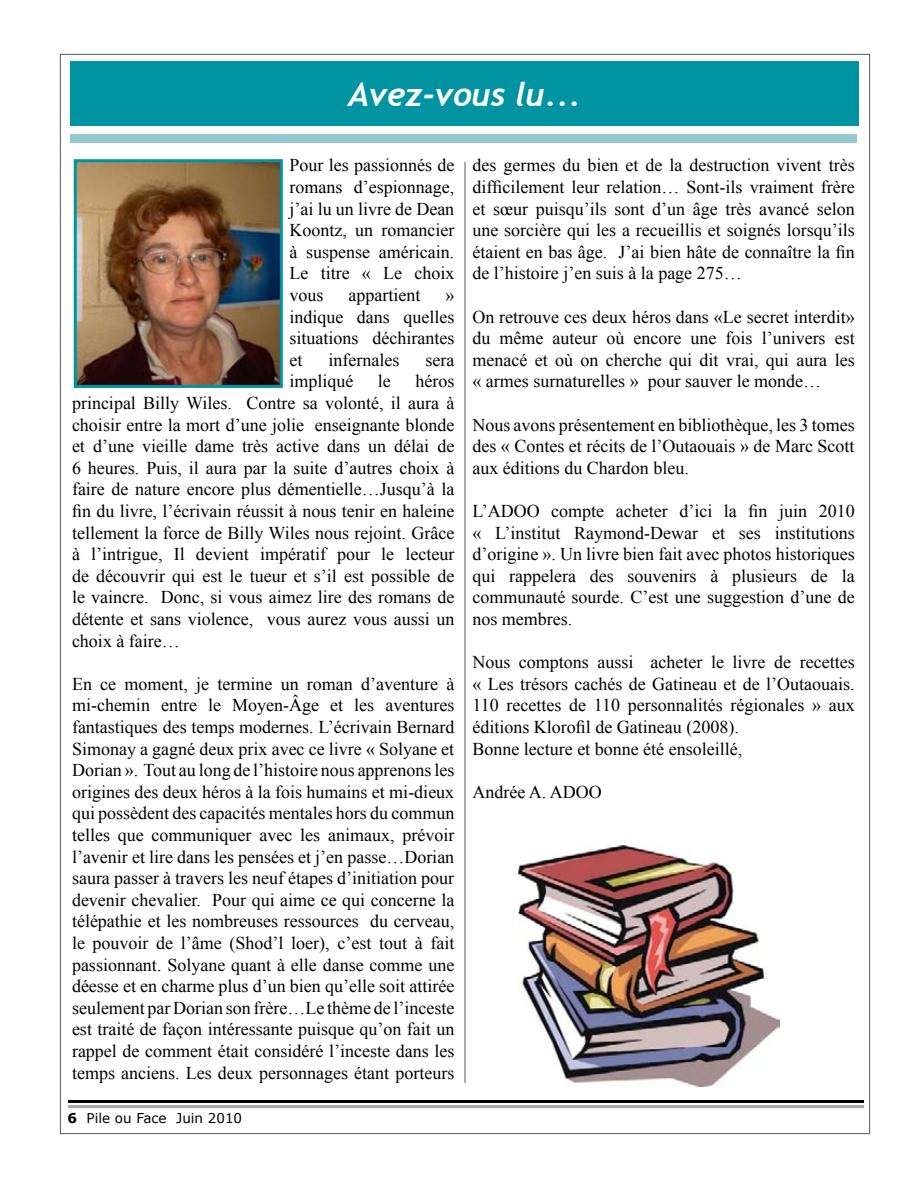
<style>
.page{position:relative;width:918px;height:1188px;background:#fff}
.page>*{position:absolute;margin:0;border:0;box-sizing:border-box;transform-origin:0 0}
.t1{font:italic 700 33px "Trebuchet";color:#fff}
.t2{font:18px/21.6px "Times New Roman";color:#000;text-align:justify}
.t3{font:13.5px "Verdana";color:#000}
.s1{font-weight:700}
</style>
<div class="page">
<hr style="left:68px;top:1100px;width:795px;height:3px;background:#000">
<hr style="left:68px;top:1105px;width:795px;height:3px;background:#a7a9ac">
<hr style="left:465px;top:162px;width:1px;height:921px;background:#58595b">
<div style="left:70px;top:134px;width:787px;height:9px;background:#94c9d2"></div>
<div style="left:71px;top:62px;width:788px;height:64px;background:#0093a2"></div>
<img style="left:78px;top:163px;width:201px;height:221px">
<div style="left:74px;top:159px;width:209px;height:229px;border:3px solid #0093a2"></div>
<img style="left:518px;top:846px;width:261px;height:241px">
<h1 class="t1" style="left:349px;top:74px;width:234px">Avez-vous lu...</h1>
<p class="t2" style="left:290px;top:154px;width:166px">Pour les passionnés de romans d’espionnage, j’ai lu un livre de Dean Koontz, un romancier à suspense américain.<br>Le titre « Le choix vous</p>
<p class="t2" style="left:348px;top:284px;width:73px">appartient</p>
<p class="t2" style="left:290px;top:284px;width:166px;text-indent:156px">» indique dans quelles situations déchirantes et</p>
<p class="t2" style="left:328px;top:349px;width:72px">infernales</p>
<p class="t2" style="left:425px;top:349px;width:30px">sera</p>
<p class="t2" style="left:290px;top:370px;width:66px">impliqué</p>
<p class="t2" style="left:378px;top:370px;width:14px">le</p>
<p class="t2" style="left:72px;top:370px;width:384px;text-indent:343px">héros principal Billy Wiles. Contre sa volonté, il aura à choisir entre la mort d’une jolie enseignante blonde et d’une vieille dame très active dans un délai de 6 heures. Puis, il aura par la suite d’autres choix à faire de nature encore plus démentielle…Jusqu’à la fin du livre, l’écrivain réussit à nous tenir en haleine tellement la force de Billy Wiles nous rejoint. Grâce à l’intrigue, Il devient impératif pour le lecteur de découvrir qui est le tueur et s’il est possible de le vaincre. Donc, si vous aimez lire des romans de détente et sans violence, vous aurez vous aussi un choix à faire…</p>
<p class="t2" style="left:72px;top:673px;width:384px">En ce moment, je termine un roman d’aventure à mi-chemin entre le Moyen-Âge et les aventures fantastiques des temps modernes. L’écrivain Bernard Simonay a gagné deux prix avec ce livre « Solyane et Dorian ». Tout au long de l’histoire nous apprenons les origines des deux héros à la fois humains et mi-dieux qui possèdent des capacités mentales hors du commun telles que communiquer avec les animaux, prévoir l’avenir et lire dans les pensées et j’en passe…Dorian saura passer à travers les neuf étapes d’initiation pour devenir chevalier. Pour qui aime ce qui concerne la télépathie et les nombreuses ressources du cerveau, le pouvoir de l’âme (Shod’l loer), c’est tout à fait passionnant. Solyane quant à elle danse comme une déesse et en charme plus d’un bien qu’elle soit attirée seulement par Dorian son frère…Le thème de l’inceste est traité de façon intéressante puisque qu’on fait un rappel de comment était considéré l’inceste dans les temps anciens. Les deux personnages étant porteurs</p>
<p class="t3" style="left:68px;top:1110px;width:176px"><span class="s1">6</span> Pile ou Face Juin 2010</p>
<p class="t2" style="left:472px;top:154px;width:384px">des germes du bien et de la destruction vivent très difficilement leur relation… Sont-ils vraiment frère et sœur puisqu’ils sont d’un âge très avancé selon une sorcière qui les a recueillis et soignés lorsqu’ils étaient en bas âge. J’ai bien hâte de connaître la fin de l’histoire j’en suis à la page 275…</p>
<p class="t2" style="left:472px;top:306px;width:384px">On retrouve ces deux héros dans «Le secret interdit» du même auteur où encore une fois l’univers est menacé et où on cherche qui dit vrai, qui aura les « armes surnaturelles » pour sauver le monde…</p>
<p class="t2" style="left:472px;top:414px;width:384px">Nous avons présentement en bibliothèque, les 3 tomes des « Contes et récits de l’Outaouais » de Marc Scott aux éditions du Chardon bleu.</p>
<p class="t2" style="left:472px;top:500px;width:384px">L’ADOO compte acheter d’ici la fin juin 2010 « L’institut Raymond-Dewar et ses institutions d’origine ». Un livre bien fait avec photos historiques qui rappelera des souvenirs à plusieurs de la communauté sourde. C’est une suggestion d’une de nos membres.</p>
<p class="t2" style="left:472px;top:651px;width:384px;text-align:left">Nous comptons aussi acheter le livre de recettes « Les trésors cachés de Gatineau et de l’Outaouais.<br>110 recettes de 110 personnalités régionales » aux éditions Klorofil de Gatineau (2008).<br>Bonne lecture et bonne été ensoleillé,</p>
<p class="t2" style="left:472px;top:781px;width:131px">Andrée A. ADOO</p>
</div>
